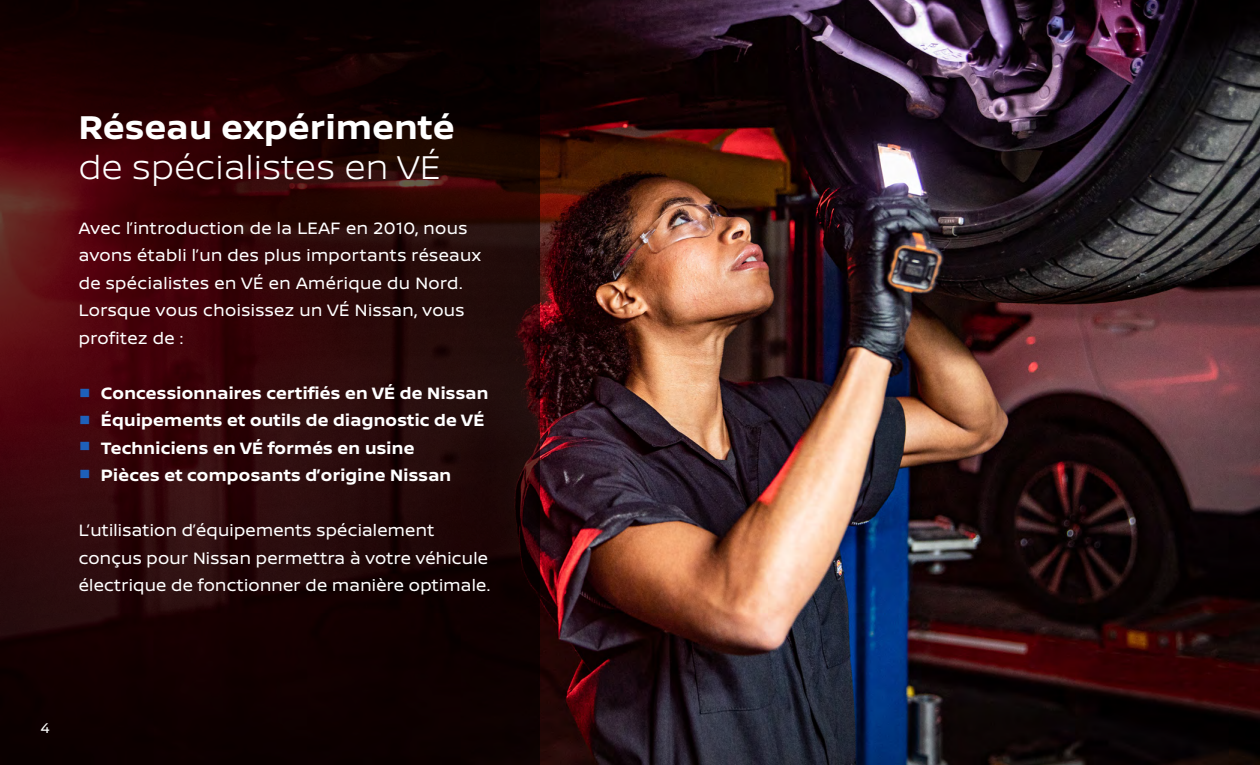
<style>
.page{position:relative;width:1260px;height:765px;background:#fff}
.page>*{position:absolute;margin:0;border:0;box-sizing:border-box;transform-origin:0 0}
.t1{font:300 35px "Nissan Brand";letter-spacing:.015em;color:#fff}
.t2{font:700 35px "Nissan Brand";letter-spacing:.015em;color:#fff}
.t3{font:17.5px/27.5px "Nissan Brand";letter-spacing:.02em;color:#fff}
.t4{font:700 17.5px "Nissan Brand";letter-spacing:.015em;color:#fff}
.t5{font:15px "Nissan Brand";color:#fff}
.s1{font-size:37.5px;color:#1e60ba}
</style>
<div class="page">
<img style="left:540px;top:0;width:720px;height:765px">
<svg style="left:0;top:0;width:540px;height:765px;background:#240406"></svg>
<h1 class="t2" style="left:79px;top:102px;width:377px">Réseau expérimenté</h1>
<h1 class="t1" style="left:79px;top:142px;width:364px">de spécialistes en VÉ</h1>
<p class="t3" style="left:79px;top:213px;width:404px">Avec l’introduction de la LEAF en 2010, nous avons établi l’un des plus importants réseaux de spécialistes en VÉ en Amérique du Nord.<br>Lorsque vous choisissez un VÉ Nissan, vous profitez de :</p>
<p class="t4" style="left:79px;top:380px;width:411px"><span class="s1">•</span> Concessionnaires certifiés en VÉ de Nissan</p>
<p class="t4" style="left:79px;top:408px;width:407px"><span class="s1">•</span> Équipements et outils de diagnostic de VÉ</p>
<p class="t4" style="left:79px;top:435px;width:337px"><span class="s1">•</span> Techniciens en VÉ formés en usine</p>
<p class="t4" style="left:79px;top:463px;width:374px"><span class="s1">•</span> Pièces et composants d’origine Nissan</p>
<p class="t3" style="left:79px;top:516px;width:413px">L’utilisation d’équipements spécialement conçus pour Nissan permettra à votre véhicule électrique de fonctionner de manière optimale.</p>
<p class="t5" style="left:40px;top:717px;width:11px">4</p>
</div>
